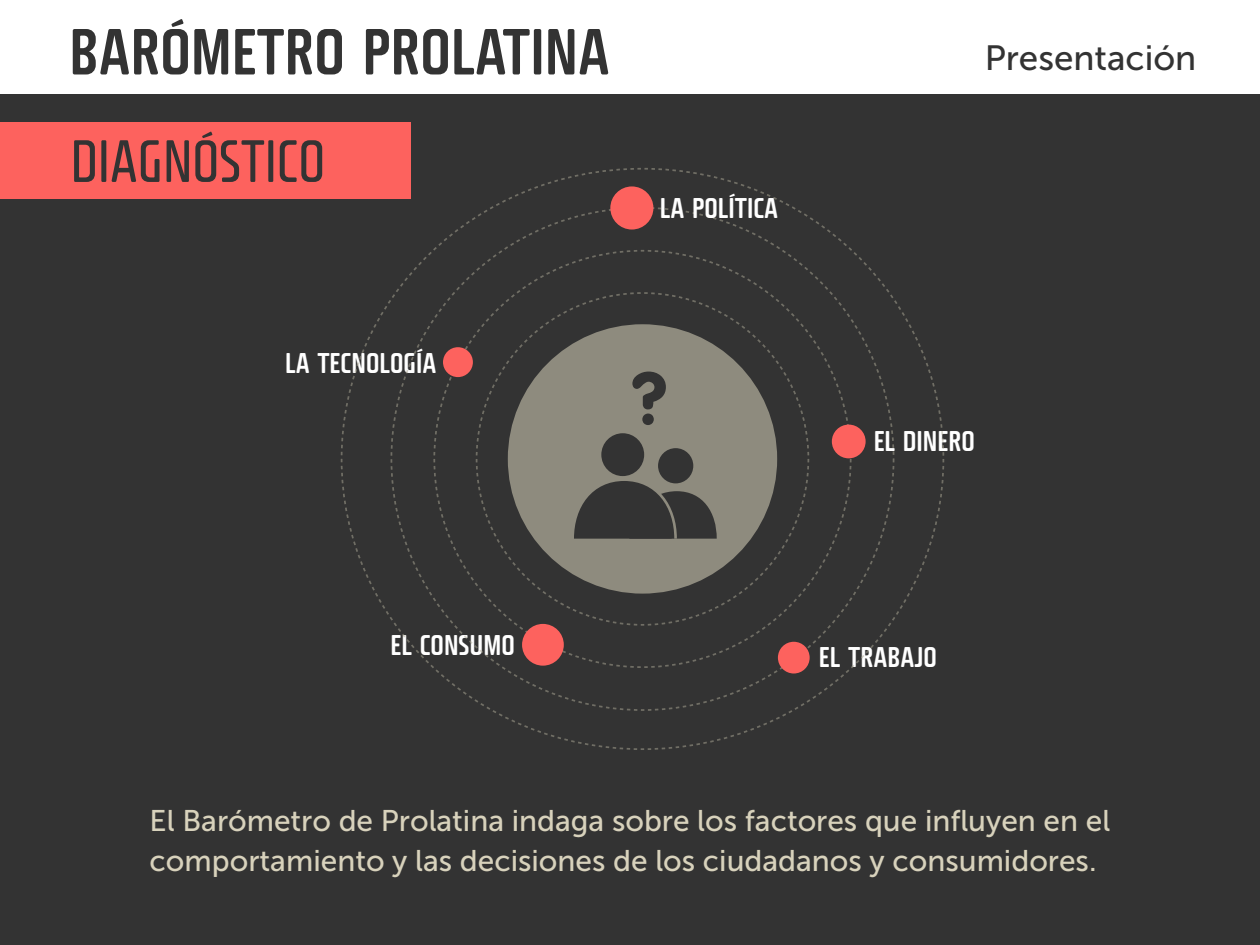
<style>
.page{position:relative;width:1260px;height:945px;background:#fff}
.page>*{position:absolute;margin:0;border:0;box-sizing:border-box;transform-origin:0 0}
.t1{font:600 extra-condensed 63px "Fishmonger K";color:#333}
.t2{font:extra-condensed 57.75px "Fishmonger K";color:#333}
.t3{font:35px "Museo Sans 500";color:#333}
.t4{font:29.93px/39.4px "Museo Sans 500";color:#d8d2bc}
.t5{font:600 extra-condensed 27.65px "Fishmonger K";color:#fff}
</style>
<div class="page">
<div style="left:0;top:94px;width:1259px;height:850px;background:#333"></div>
<div style="left:0;top:122px;width:410px;height:77px;background:#fd625e"></div>
<div style="left:508px;top:324px;width:269px;height:270px;background:#8e8b7e;border-radius:50%"></div>
<div style="left:658px;top:448px;width:35px;height:35px;background:#333;border-radius:50%"></div>
<svg style="left:574px;top:476px;width:143px;height:63px"></svg>
<div style="left:601px;top:433px;width:43px;height:43px;background:#333;border-radius:50%"></div>
<div style="left:443px;top:347px;width:30px;height:30px;background:#fd625e;border-radius:50%"></div>
<div style="left:610px;top:186px;width:43px;height:44px;background:#fd625e;border-radius:50%"></div>
<div style="left:522px;top:624px;width:42px;height:42px;background:#fd625e;border-radius:50%"></div>
<div style="left:832px;top:425px;width:34px;height:33px;background:#fd625e;border-radius:50%"></div>
<div style="left:778px;top:642px;width:32px;height:32px;background:#fd625e;border-radius:50%"></div>
<svg style="left:632px;top:372px;width:34px;height:53px"></svg>
<h1 class="t1" style="left:69px;top:15px;width:542px">BARÓMETRO PROLATINA</h1>
<h2 class="t2" style="left:71px;top:128px;width:256px">DIAGNÓSTICO</h2>
<p class="t5" style="left:285px;top:347px;width:153px">LA TECNOLOGÍA</p>
<p class="t5" style="left:660px;top:192px;width:120px">LA POLÍTICA</p>
<p class="t3" style="left:985px;top:39px;width:213px">Presentación</p>
<p class="t5" style="left:874px;top:425px;width:103px">EL DINERO</p>
<p class="t5" style="left:391px;top:629px;width:126px">EL CONSUMO</p>
<p class="t5" style="left:819px;top:641px;width:119px">EL TRABAJO</p>
<p class="t4" style="left:150px;top:801px;width:962px">El Barómetro de Prolatina indaga sobre los factores que influyen en el comportamiento y las decisiones de los ciudadanos y consumidores.</p>
</div>
